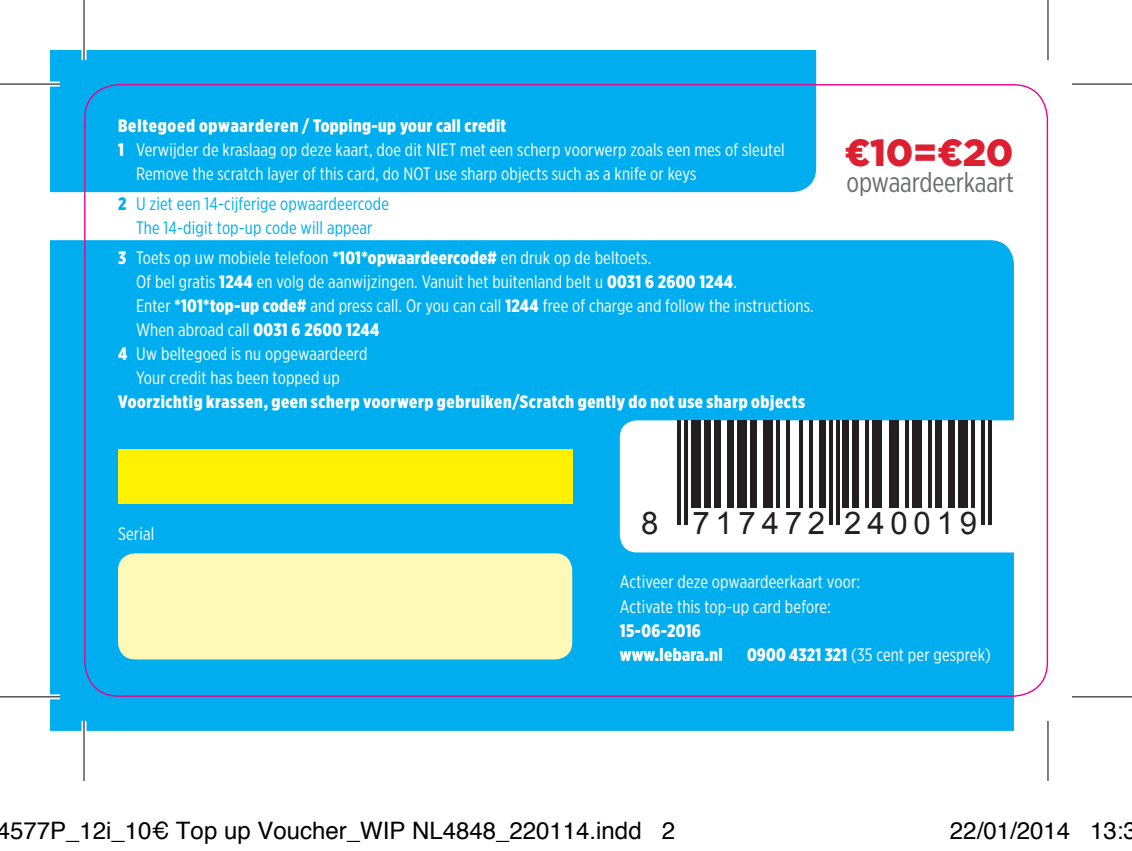
<style>
.page{position:relative;width:1132px;height:851px;background:#fff}
.page>*{position:absolute;margin:0;border:0;box-sizing:border-box;transform-origin:0 0}
.t1{font:900 37.6px "Gotham";color:#dc1f31}
.t2{font:31.2px "Arial";letter-spacing:.185em;color:#231f20}
.t3{font:28px "Gotham X Narrow";letter-spacing:-.005em;color:#6c6d70}
.t4{font:24px "Helvetica";color:#000}
.t5{font:18px/24px "Gotham X Narrow";letter-spacing:.01em;color:#fff}
.t6{font:900 18px/24px "Gotham X Narrow";letter-spacing:.035em;color:#fff}
.t7{font:18px/24px "Gotham X Narrow";letter-spacing:.01em;color:#00aeef;text-align:center}
.s1{font-weight:900}
</style>
<div class="page">
<div style="left:50px;top:50px;width:766px;height:142px;background:#00aeef"></div>
<div style="left:50px;top:240px;width:964px;height:490px;background:#00aeef"></div>
<div style="left:118px;top:449px;width:454px;height:54px;background:#fff101"></div>
<div style="left:118px;top:553px;width:454px;height:106px;background:#fff9b8;border-radius:17px"></div>
<div style="left:620px;top:420px;width:462px;height:132px;background:#fff;border-radius:17px"></div>
<hr style="left:677px;top:420px;width:4px;height:104px;background:#231f20">
<hr style="left:684px;top:420px;width:3px;height:104px;background:#231f20">
<div style="left:691px;top:420px;width:10px;height:87px;background:#231f20"></div>
<div style="left:704px;top:420px;width:6px;height:87px;background:#231f20"></div>
<div style="left:714px;top:420px;width:6px;height:87px;background:#231f20"></div>
<div style="left:727px;top:420px;width:7px;height:87px;background:#231f20"></div>
<div style="left:737px;top:420px;width:10px;height:87px;background:#231f20"></div>
<div style="left:750px;top:420px;width:7px;height:87px;background:#231f20"></div>
<div style="left:763px;top:420px;width:10px;height:87px;background:#231f20"></div>
<hr style="left:776px;top:420px;width:4px;height:87px;background:#231f20">
<hr style="left:786px;top:420px;width:4px;height:87px;background:#231f20">
<hr style="left:800px;top:420px;width:3px;height:87px;background:#231f20">
<hr style="left:809px;top:420px;width:4px;height:87px;background:#231f20">
<div style="left:819px;top:420px;width:7px;height:87px;background:#231f20"></div>
<hr style="left:829px;top:420px;width:4px;height:104px;background:#231f20">
<hr style="left:836px;top:420px;width:3px;height:104px;background:#231f20">
<div style="left:842px;top:420px;width:7px;height:87px;background:#231f20"></div>
<div style="left:852px;top:420px;width:7px;height:87px;background:#231f20"></div>
<hr style="left:866px;top:420px;width:3px;height:87px;background:#231f20">
<div style="left:872px;top:420px;width:10px;height:87px;background:#231f20"></div>
<div style="left:889px;top:420px;width:10px;height:87px;background:#231f20"></div>
<hr style="left:905px;top:420px;width:3px;height:87px;background:#231f20">
<div style="left:912px;top:420px;width:10px;height:87px;background:#231f20"></div>
<hr style="left:928px;top:420px;width:4px;height:87px;background:#231f20">
<div style="left:935px;top:420px;width:7px;height:87px;background:#231f20"></div>
<div style="left:948px;top:420px;width:7px;height:87px;background:#231f20"></div>
<div style="left:958px;top:420px;width:10px;height:87px;background:#231f20"></div>
<hr style="left:971px;top:420px;width:4px;height:87px;background:#231f20">
<hr style="left:981px;top:420px;width:3px;height:104px;background:#231f20">
<hr style="left:988px;top:420px;width:3px;height:104px;background:#231f20">
<div style="left:0;top:82px;width:60px;height:5px;background:#fff"></div>
<svg style="left:0;top:694px;width:60px;height:5px"></svg>
<svg style="left:1072px;top:697px;width:60px;height:1px"></svg>
<hr style="left:82px;top:0;width:4px;height:60px;background:#fff">
<hr style="left:82px;top:720px;width:4px;height:60px;background:#fff">
<svg style="left:1048px;top:0;width:1px;height:60px"></svg>
<svg style="left:1048px;top:720px;width:1px;height:60px"></svg>
<hr style="left:0;top:83px;width:60px;height:2px;background:#000">
<hr style="left:1072px;top:83px;width:60px;height:2px;background:#000">
<hr style="left:0;top:696px;width:60px;height:1px;background:#000">
<hr style="left:1072px;top:696px;width:60px;height:1px;background:#000">
<hr style="left:83px;top:0;width:2px;height:60px;background:#000">
<hr style="left:83px;top:720px;width:2px;height:60px;background:#000">
<hr style="left:1047px;top:0;width:1px;height:60px;background:#000">
<hr style="left:1047px;top:720px;width:1px;height:60px;background:#000">
<p class="t6" style="left:118px;top:113px;width:390px">Beltegoed opwaarderen / Topping-up your call credit</p>
<p class="t5" style="left:118px;top:137px;width:668px"><span class="s1">1</span> Verwijder de kraslaag op deze kaart, doe dit NIET met een scherp voorwerp zoals een mes of sleutel</p>
<p class="t5" style="left:136px;top:161px;width:562px">Remove the scratch layer of this card, do NOT use sharp objects such as a knife or keys</p>
<p class="t7" style="left:118px;top:191px;width:272px"><span class="s1">2</span> U ziet een 14-cijferige opwaardeercode<br>The 14-digit top-up code will appear</p>
<p class="t5" style="left:118px;top:245px;width:535px"><span class="s1">3</span> Toets op uw mobiele telefoon <span class="s1">*101*opwaardeercode#</span> en druk op de beltoets.</p>
<p class="t5" style="left:136px;top:269px;width:602px">Of bel gratis <span class="s1">1244</span> en volg de aanwijzingen. Vanuit het buitenland belt u <span class="s1">0031 6 2600 1244</span>.</p>
<p class="t5" style="left:136px;top:293px;width:679px">Enter <span class="s1">*101*top-up code#</span> and press call. Or you can call <span class="s1">1244</span> free of charge and follow the instructions.</p>
<p class="t5" style="left:136px;top:317px;width:245px">When abroad call <span class="s1">0031 6 2600 1244</span></p>
<p class="t5" style="left:118px;top:341px;width:251px"><span class="s1">4</span> Uw beltegoed is nu opgewaardeerd</p>
<p class="t5" style="left:136px;top:365px;width:205px">Your credit has been topped up</p>
<p class="t6" style="left:118px;top:389px;width:689px">Voorzichtig krassen, geen scherp voorwerp gebruiken/Scratch gently do not use sharp objects</p>
<h1 class="t1" style="left:844px;top:126px;width:170px">€10=€20</h1>
<h3 class="t3" style="left:846px;top:165px;width:169px">opwaardeerkaart</h3>
<p class="t5" style="left:118px;top:521px;width:38px">Serial</p>
<h2 class="t2" style="left:641px;top:503px;width:337px">8 717472 240019</h2>
<p class="t5" style="left:620px;top:569px;width:242px">Activeer deze opwaardeerkaart voor:<br>Activate this top-up card before:</p>
<p class="t6" style="left:620px;top:617px;width:104px">15-06-2016 www.lebara.nl</p>
<p class="t5" style="left:747px;top:641px;width:245px"><span class="s1">0900 4321 321</span> (35 cent per gesprek)</p>
<h3 class="t4" style="left:-3px;top:811px;width:680px">4577P_12i_10€ Top up Voucher_WIP NL4848_220114.indd 2</h3>
<h3 class="t4" style="left:950px;top:811px;width:188px">22/01/2014 13:3</h3>
</div>
